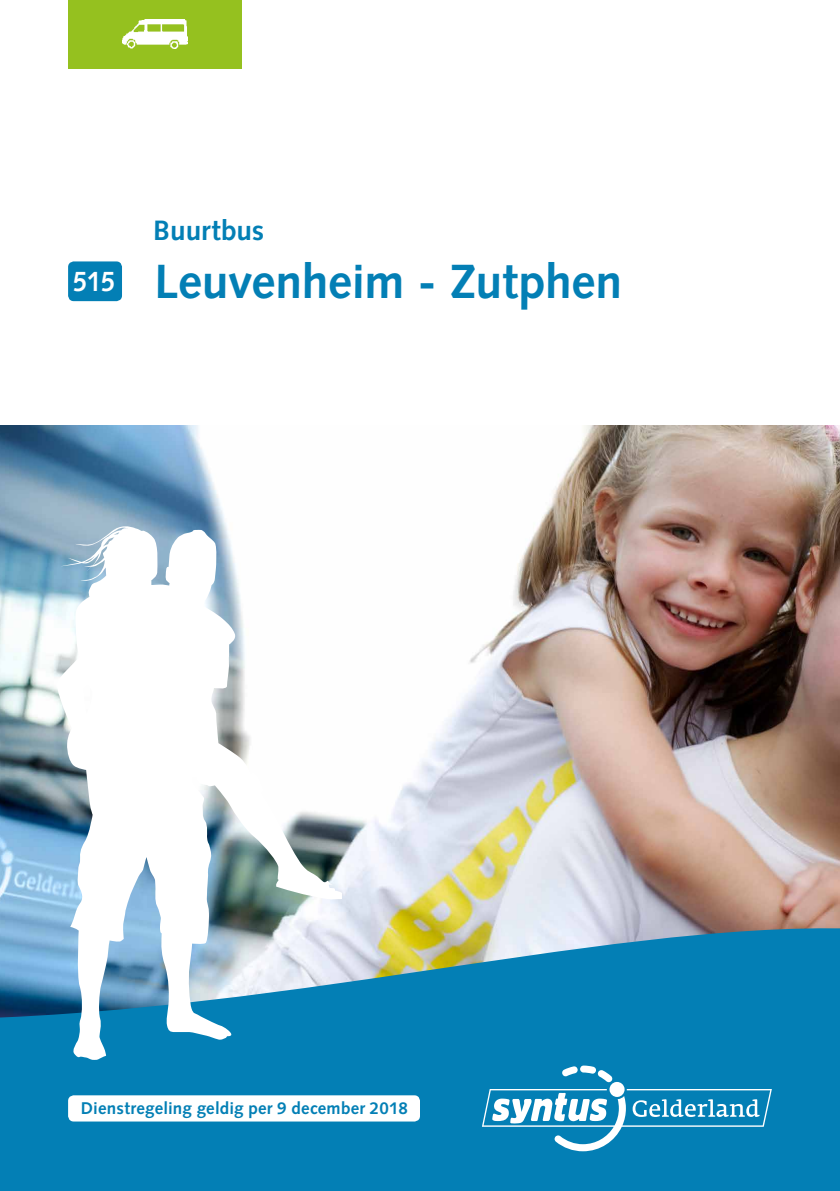
<style>
.page{position:relative;width:840px;height:1191px;background:#fff}
.page>*{position:absolute;margin:0;border:0;box-sizing:border-box;transform-origin:0 0}
.t1{font:700 48px "Syntax";letter-spacing:-.005em;color:#037fb5}
.t2{font:700 28px "Syntax";letter-spacing:-.005em;color:#037fb5}
.t3{font:700 28px "Syntax";color:#fff;scale:.9 1}
.t4{font:700 17px "Syntax";letter-spacing:.01em;color:#037fb5}
</style>
<div class="page">
<div style="left:68px;top:0;width:174px;height:68px;background:#95c11f"></div>
<img style="left:123px;top:19px;width:64px;height:30px">
<img style="left:0;top:425px;width:839px;height:495px">
<svg style="left:0;top:920px;width:839px;height:271px;background:#1986b3"></svg>
<div style="left:68px;top:261px;width:54px;height:40px;background:#037fb5;border-radius:6px"></div>
<svg style="left:481px;top:1065px;width:290px;height:86px;background:#3096c2"></svg>
<div style="left:68px;top:1095px;width:352px;height:26px;background:#fff;border-radius:6px"></div>
<svg style="left:57px;top:524px;width:285px;height:536px"></svg>
<h2 class="t3" style="left:73px;top:265px;width:48px">515</h2>
<h2 class="t2" style="left:153px;top:214px;width:113px">Buurtbus</h2>
<h1 class="t1" style="left:154px;top:254px;width:469px">Leuvenheim - Zutphen</h1>
<p class="t4" style="left:81px;top:1098px;width:328px">Dienstregeling geldig per 9 december 2018</p>
</div>
